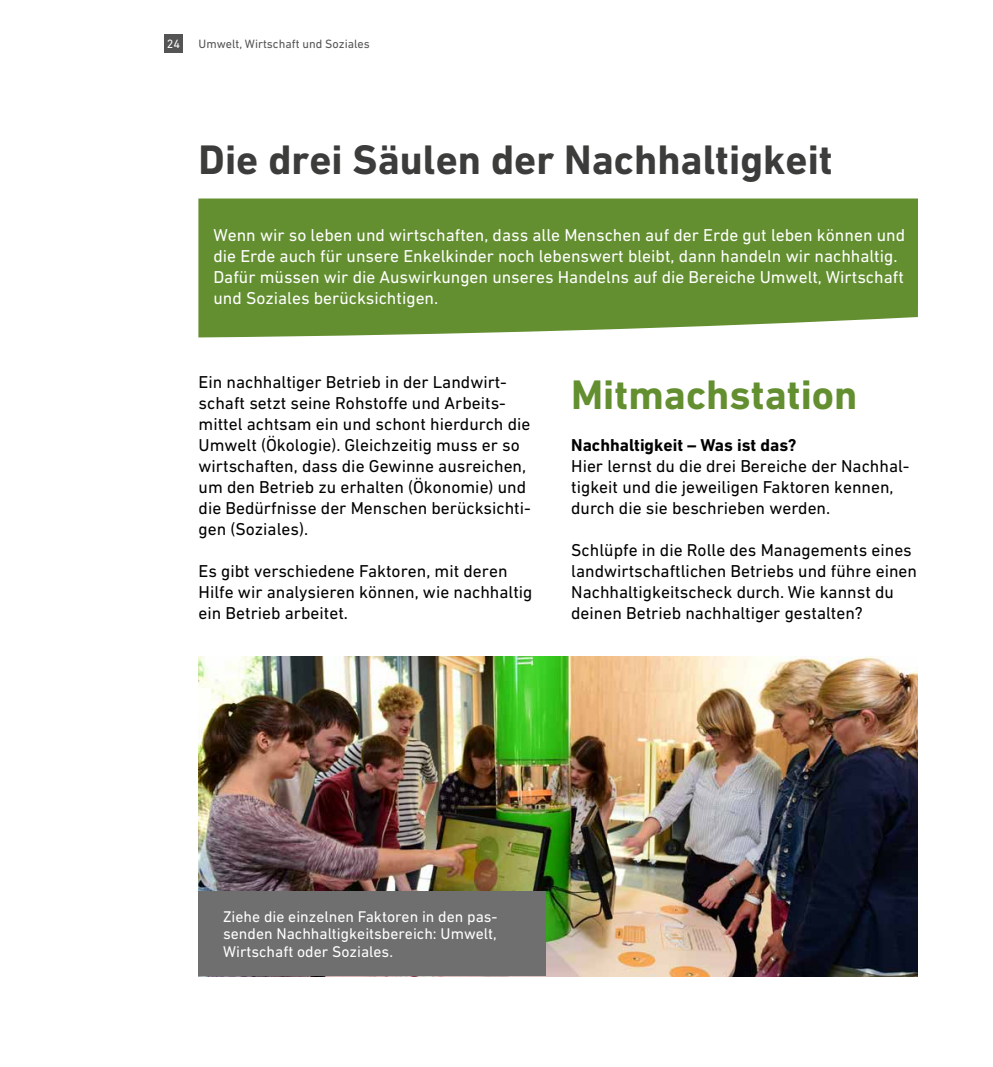
<style>
.page{position:relative;width:993px;height:1067px;background:#fff}
.page>*{position:absolute;margin:0;border:0;box-sizing:border-box;transform-origin:0 0}
.Überschrift_groß_24p{font:700 42px "DIN Next W1 G";color:#3c3c3b}
.Überschrift_groß_24p-2{font:700 42px "DIN Next W1 G";color:#638f30}
.DinText_schwarz{font:17.5px/21px "DIN Next W1 G";color:#000}
.Copy_weiß_bold{font:17.5px/21px "DIN Next W1 G";color:#fff}
.Überschrift_10pt_sch{font:700 17.5px "DIN Next W1 G";color:#000}
.t1{font:15.75px/17.5px "DIN Next W1 G";color:#fff;text-align:justify}
.Kapitelüberschrift_o{font:12.25px "DIN Next W1 G";color:#555454}
.t2{font:12.25px "DIN Next W1 G";color:#fff}
</style>
<div class="page">
<div style="left:198px;top:198px;width:720px;height:139px;background:#638f30"></div>
<div style="left:164px;top:34px;width:19px;height:19px;background:#555454"></div>
<img style="left:198px;top:656px;width:720px;height:320px">
<div style="left:198px;top:891px;width:348px;height:84px;background:#706f6f"></div>
<p class="t2" style="left:167px;top:37px;width:15px">24</p>
<p class="Kapitelüberschrift_o" style="left:198px;top:37px;width:173px">Umwelt, Wirtschaft und Soziales</p>
<p class="Überschrift_groß_24p" style="left:198px;top:135px;width:635px">Die drei Säulen der Nachhaltigkeit</p>
<p class="Copy_weiß_bold" style="left:213px;top:224px;width:693px">Wenn wir so leben und wirtschaften, dass alle Menschen auf der Erde gut leben können und die Erde auch für unsere Enkelkinder noch lebenswert bleibt, dann handeln wir nachhaltig.<br>Dafür müssen wir die Auswirkungen unseres Handelns auf die Bereiche Umwelt, Wirtschaft und Soziales berücksichtigen.</p>
<p class="DinText_schwarz" style="left:198px;top:371px;width:333px">Ein nachhaltiger Betrieb in der Landwirt&shy;schaft setzt seine Rohstoffe und Arbeits&shy;mittel achtsam ein und schont hierdurch die Umwelt (Ökologie). Gleichzeitig muss er so wirtschaften, dass die Gewinne ausreichen, um den Betrieb zu erhalten (Ökonomie) und die Bedürfnisse der Menschen berücksichti&shy;gen (Soziales).</p>
<p class="DinText_schwarz" style="left:198px;top:560px;width:335px">Es gibt verschiedene Faktoren, mit deren<br>Hilfe wir analysieren können, wie nachhaltig ein Betrieb arbeitet.</p>
<p class="Überschrift_groß_24p-2" style="left:571px;top:370px;width:288px">Mitmachstation</p>
<p class="Überschrift_10pt_sch" style="left:571px;top:434px;width:227px">Nachhaltigkeit – Was ist das?</p>
<p class="DinText_schwarz" style="left:571px;top:455px;width:339px">Hier lernst du die drei Bereiche der Nachhal&shy;tigkeit und die jeweiligen Faktoren kennen, durch die sie beschrieben werden.</p>
<p class="DinText_schwarz" style="left:571px;top:539px;width:347px">Schlüpfe in die Rolle des Managements eines landwirtschaftlichen Betriebs und führe einen Nachhaltigkeitscheck durch. Wie kannst du deinen Betrieb nachhaltiger gestalten?</p>
<p class="t1" style="left:223px;top:907px;width:276px">Ziehe die einzelnen Faktoren in den pas&shy;senden Nachhaltigkeitsbereich: Umwelt, Wirtschaft oder Soziales.</p>
</div>
